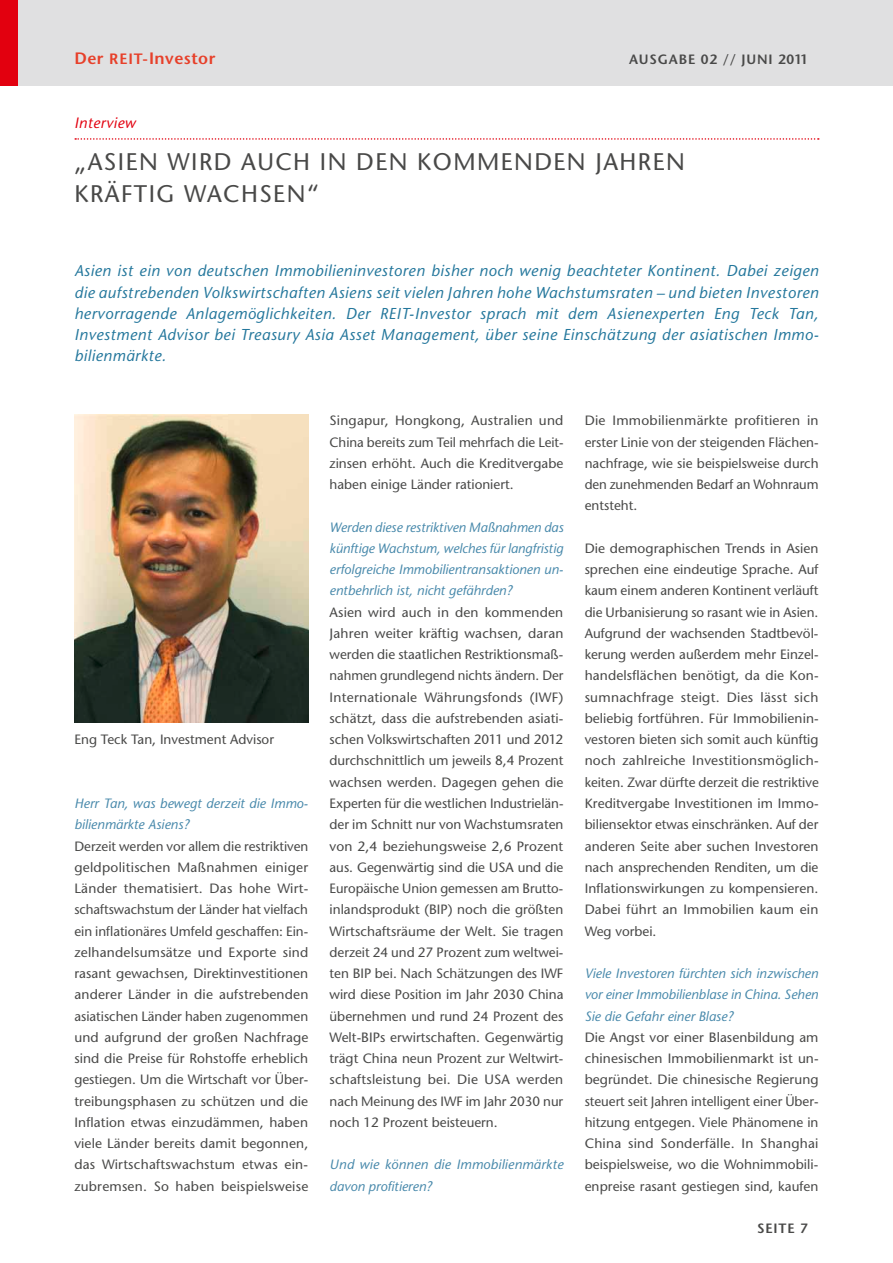
<style>
.page{position:relative;width:893px;height:1263px;background:#fff}
.page>*{position:absolute;margin:0;border:0;box-sizing:border-box;transform-origin:0 0}
.t1{font:500 24px "Stone Sans Std";letter-spacing:.06em;color:#494948}
.t2{font:600 16.5px "Stone Sans Std";color:#e7402a}
.t3{font:italic 500 15.75px/21.3px "Stone Sans Std";letter-spacing:.03em;color:#24779c;text-align:justify}
.t4{font:italic 500 15px "Stone Sans Std";letter-spacing:.03em;color:#e2000f}
.t5{font:500 13.5px/21.3px "Stone Sans Std";color:#494948;text-align:justify}
.t6{font:italic 500 13.5px/21.3px "Stone Sans Std";color:#4889ab}
.t7{font:600 13.5px "Stone Sans Std";letter-spacing:.06em;color:#494948}
.s1{font-size:15px}
</style>
<div class="page">
<div style="left:0;top:0;width:893px;height:85px;background:#e0e0e1"></div>
<div style="left:0;top:0;width:17px;height:85px;background:#e2000f"></div>
<svg style="left:75px;top:138px;width:744px;height:2px"></svg>
<img style="left:74px;top:415px;width:234px;height:308px">
<p class="t2" style="left:74px;top:48px;width:143px">Der <span class="s1">REIT</span>-I nvestor</p>
<p class="t7" style="left:629px;top:51px;width:180px">Ausgabe 02 // juni 2011</p>
<p class="t4" style="left:74px;top:113px;width:63px">Interview</p>
<h1 class="t1" style="left:74px;top:147px;width:44px">„Asien</h1>
<h1 class="t1" style="left:168px;top:147px;width:17px">wird</h1>
<h1 class="t1" style="left:241px;top:147px;width:18px">auc</h1>
<h1 class="t1" style="left:293px;top:147px;width:80px">h in den</h1>
<h1 class="t1" style="left:417px;top:147px;width:56px">kommenden</h1>
<h1 class="t1" style="left:595px;top:147px;width:58px">Jahren</h1>
<h1 class="t1" style="left:74px;top:179px;width:60px">kräftig</h1>
<h1 class="t1" style="left:184px;top:179px;width:20px">wac</h1>
<h1 class="t1" style="left:241px;top:179px;width:34px">hsen</h1>
<h1 class="t1" style="left:307px;top:179px;width:13px">“</h1>
<p class="t3" style="left:74px;top:260px;width:746px">Asien ist ein von deutschen Immobilieninvestoren bisher noch wenig beachteter Kontinent. Dabei zeigen die aufstrebenden Volkswirtschaften Asiens seit vielen Jahren hohe Wachstumsraten – und bieten Investoren hervorragende Anlagemöglichkeiten. Der REIT-Investor sprach mit dem Asienexperten Eng Teck Tan, Investment Advisor bei Treasury Asia Asset Management, über seine Einschätzung der asiatischen Immo&shy;bilienmärkte.</p>
<p class="t5" style="left:74px;top:729px;width:201px">Eng Teck Tan, Investment Advisor</p>
<p class="t6" style="left:74px;top:793px;width:235px">Herr Tan, was bewegt derzeit die Immo&shy;bilienmärkte Asiens?</p>
<p class="t5" style="left:74px;top:835px;width:235px">Derzeit werden vor allem die restriktiven geldpolitischen Maßnahmen einiger Länder thematisiert. Das hohe Wirt&shy;schaftswachstum der Länder hat vielfach ein inflationäres Umfeld geschaffen: Ein&shy;zelhandelsumsätze und Exporte sind rasant gewachsen, Direktinvestitionen anderer Länder in die aufstrebenden asiatischen Länder haben zugenommen und aufgrund der großen Nachfrage sind die Preise für Rohstoffe erheblich gestiegen. Um die Wirtschaft vor Über&shy;treibungsphasen zu schützen und die Inflation etwas einzudämmen, haben viele Länder bereits damit begonnen, das Wirtschaftswachstum etwas ein&shy;zubremsen. So haben beispielsweise</p>
<p class="t5" style="left:330px;top:410px;width:235px">Singapur, Hongkong, Australien und China bereits zum Teil mehrfach die Leit&shy;zinsen erhöht. Auch die Kreditvergabe haben einige Länder rationiert.</p>
<p class="t6" style="left:330px;top:516px;width:235px;text-align:justify">Werden diese restriktiven Maßnahmen das künftige Wachstum, welches für langfristig erfolgreiche Immobilientransaktionen un&shy;entbehrlich ist, nicht gefährden?</p>
<p class="t5" style="left:330px;top:601px;width:235px">Asien wird auch in den kommenden Jahren weiter kräftig wachsen, daran werden die staatlichen Restriktionsmaß&shy;nahmen grundlegend nichts ändern. Der Internationale Währungsfonds (IWF) schätzt, dass die aufstrebenden asiati&shy;schen Volkswirtschaften 2011 und 2012 durchschnittlich um jeweils 8,4 Prozent wachsen werden. Dagegen gehen die Experten für die westlichen Industrielän&shy;der im Schnitt nur von Wachstumsraten von 2,4 beziehungsweise 2,6 Prozent aus. Gegenwärtig sind die USA und die Europäische Union gemessen am Brutto&shy;inlandsprodukt (BIP) noch die größten Wirtschaftsräume der Welt. Sie tragen derzeit 24 und 27 Prozent zum weltwei&shy;ten BIP bei. Nach Schätzungen des IWF wird diese Position im Jahr 2030 China übernehmen und rund 24 Prozent des Welt-BIPs erwirtschaften. Gegenwärtig trägt China neun Prozent zur Weltwirt&shy;schaftsleistung bei. Die USA werden nach Meinung des IWF im Jahr 2030 nur noch 12 Prozent beisteuern.</p>
<p class="t6" style="left:330px;top:1154px;width:235px">Und wie können die Immobilienmärkte davon profitieren?</p>
<p class="t5" style="left:585px;top:410px;width:235px">Die Immobilienmärkte profitieren in erster Linie von der steigenden Flächen&shy;nachfrage, wie sie beispielsweise durch den zunehmenden Bedarf an Wohnraum entsteht.</p>
<p class="t5" style="left:585px;top:537px;width:236px">Die demographischen Trends in Asien sprechen eine eindeutige Sprache. Auf kaum einem anderen Kontinent verläuft die Urbanisierung so rasant wie in Asien.<br>Aufgrund der wachsenden Stadtbevöl&shy;kerung werden außerdem mehr Einzel&shy;handelsflächen benötigt, da die Kon&shy;sumnachfrage steigt. Dies lässt sich beliebig fortführen. Für Immobilienin&shy;vestoren bieten sich somit auch künftig noch zahlreiche Investitionsmöglich&shy;keiten. Zwar dürfte derzeit die restriktive Kreditvergabe Investitionen im Immo&shy;biliensektor etwas einschränken. Auf der anderen Seite aber suchen Investoren nach ansprechenden Renditen, um die Inflationswirkungen zu kompensieren.<br>Dabei führt an Immobilien kaum ein Weg vorbei.</p>
<p class="t6" style="left:585px;top:963px;width:235px;text-align:justify">Viele Investoren fürchten sich inzwischen vor einer Immobilienblase in China. Sehen Sie die Gefahr einer Blase?</p>
<p class="t5" style="left:585px;top:1026px;width:235px">Die Angst vor einer Blasenbildung am chinesischen Immobilienmarkt ist un&shy;begründet. Die chinesische Regierung steuert seit Jahren intelligent einer Über&shy;hitzung entgegen. Viele Phänomene in China sind Sonderfälle. In Shanghai beispielsweise, wo die Wohnimmobili&shy;enpreise rasant gestiegen sind, kaufen</p>
<p class="t7" style="left:757px;top:1220px;width:52px">Seite 7</p>
</div>
